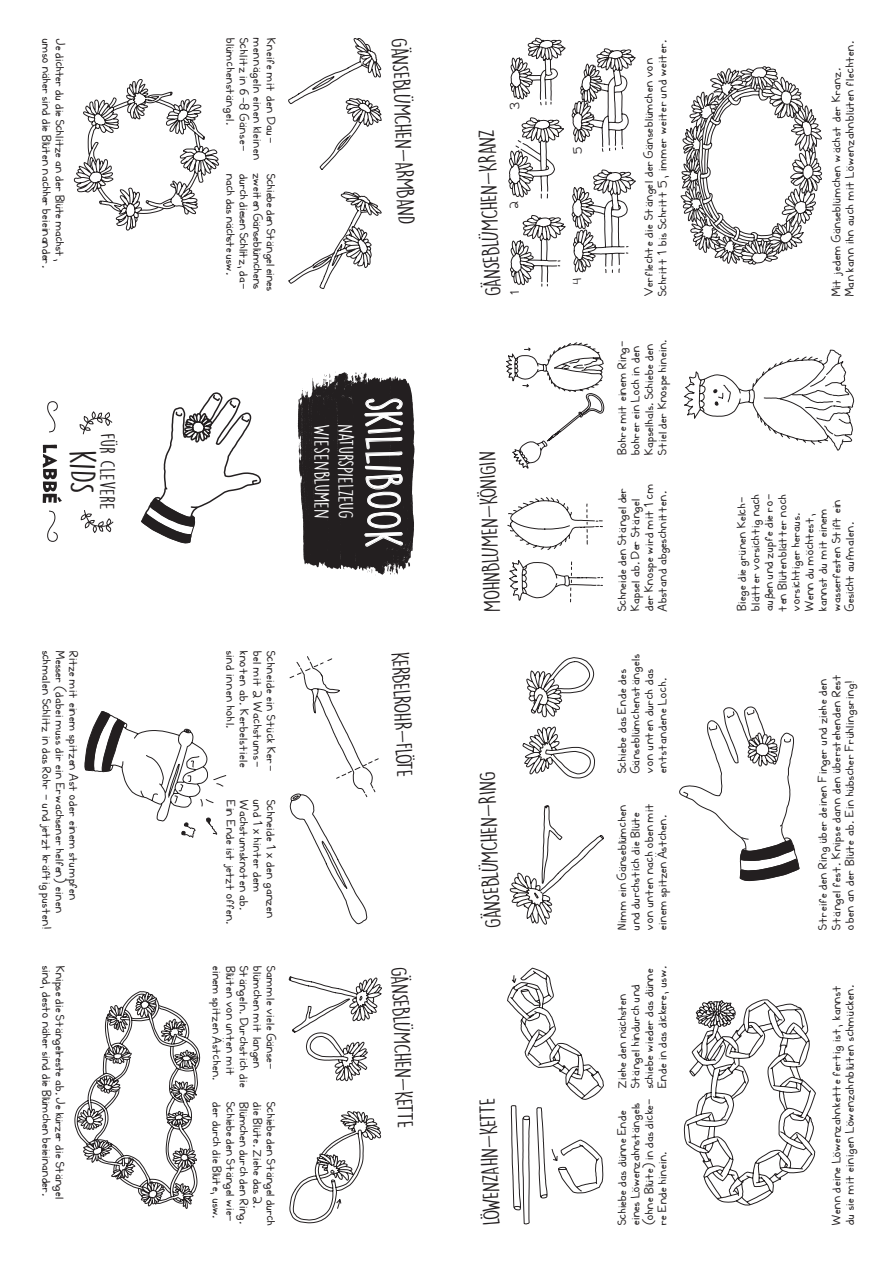
<style>
.page{position:relative;width:893px;height:1263px;background:#fff}
.page>*{position:absolute;margin:0;border:0;box-sizing:border-box;transform-origin:0 0}
.t1{font:45px "DK Lemon Yellow Sun";letter-spacing:-.03em;color:#fff}
.t2{font:32.4px "DK Lemon Yellow Sun";color:#231f20;scale:1.11 1}
.t3{font:21.6px "DK Lemon Yellow Sun";color:#231f20;scale:1.11 1}
.t4{font:18.9px "DK Lemon Yellow Sun";color:#fff;scale:1.11 1}
.t5{font:18.9px "DK Lemon Yellow Sun";letter-spacing:-.01em;color:#231f20;scale:1.11 1}
.t6{font:500 14.1px/13.5px "Skilli";letter-spacing:-.01em;color:#231f20;scale:1.11 1}
.t7{font:500 14.1px "Skilli";letter-spacing:-.03em;color:#231f20;scale:1.11 1}
.t8{font:500 13.5px "Skilli";color:#231f20;scale:1.11 1}
</style>
<div class="page">
<svg style="left:43px;top:445px;width:19px;height:58px"></svg>
<svg style="left:79px;top:411px;width:34px;height:24px"></svg>
<svg style="left:80px;top:510px;width:34px;height:23px"></svg>
<svg style="left:47px;top:510px;width:11px;height:32px"></svg>
<svg style="left:47px;top:401px;width:11px;height:32px"></svg>
<svg style="left:509px;top:805px;width:95px;height:120px"></svg>
<svg style="left:73px;top:79px;width:146px;height:152px"></svg>
<svg style="left:288px;top:191px;width:94px;height:98px"></svg>
<svg style="left:288px;top:38px;width:94px;height:132px"></svg>
<svg style="left:289px;top:656px;width:90px;height:269px"></svg>
<svg style="left:84px;top:711px;width:143px;height:127px"></svg>
<img style="left:398px;top:378px;width:17px;height:192px">
<img style="left:297px;top:371px;width:101px;height:205px">
<svg style="left:364px;top:399px;width:40px;height:147px;background:#4f4c4c"></svg>
<svg style="left:141px;top:392px;width:121px;height:152px"></svg>
<svg style="left:683px;top:349px;width:171px;height:102px"></svg>
<svg style="left:506px;top:342px;width:98px;height:127px"></svg>
<svg style="left:679px;top:706px;width:121px;height:176px"></svg>
<svg style="left:507px;top:497px;width:97px;height:106px"></svg>
<svg style="left:684px;top:999px;width:132px;height:207px"></svg>
<svg style="left:507px;top:967px;width:97px;height:258px"></svg>
<svg style="left:288px;top:976px;width:94px;height:105px"></svg>
<svg style="left:289px;top:1111px;width:93px;height:112px"></svg>
<svg style="left:74px;top:991px;width:126px;height:218px"></svg>
<svg style="left:522px;top:657px;width:73px;height:122px"></svg>
<svg style="left:680px;top:66px;width:142px;height:199px"></svg>
<svg style="left:508px;top:37px;width:128px;height:250px"></svg>
<p class="t6" style="left:252px;top:38px;width:104px;rotate:90deg">Schlitz in 6-8 Gänse-</p>
<p class="t6" style="left:265px;top:38px;width:112px;rotate:90deg">mennägeln einen kleinen</p>
<p class="t6" style="left:279px;top:38px;width:97px;rotate:90deg">Kneife mit den Dau-</p>
<h3 class="t3" style="left:413px;top:37px;width:170px;rotate:88deg">GÄNSEBLÜMCHEN-ARMBAND</h3>
<p class="t6" style="left:54px;top:39px;width:208px;rotate:90deg">umso näher sind die Blüten nachher beieinander.</p>
<p class="t6" style="left:68px;top:39px;width:203px;rotate:90deg">Je dichter du die Schlitze an der Blüte machst,</p>
<p class="t6" style="left:238px;top:38px;width:80px;rotate:90deg">blümchenstängel.</p>
<p class="t7" style="left:240px;top:174px;width:93px;rotate:90deg">nach das nächste usw.</p>
<p class="t7" style="left:254px;top:174px;width:106px;rotate:90deg">durch diesen Schlitz, da-</p>
<p class="t7" style="left:267px;top:174px;width:105px;rotate:90deg">zweiten Gänseblümchens</p>
<p class="t7" style="left:281px;top:174px;width:107px;rotate:90deg">Schiebe den Stängel eines</p>
<h3 class="t5" style="left:119px;top:433px;width:71px;rotate:90deg">für clevere</h3>
<h2 class="t2" style="left:103px;top:450px;width:41px;rotate:90deg">kiDS</h2>
<p class="t6" style="left:54px;top:651px;width:253px;rotate:90deg">schmalen Schlitz in das Rohr - und jetzt kräftig pusten!</p>
<p class="t6" style="left:68px;top:651px;width:238px;rotate:90deg">Messer (dabei muss dir ein Erwachsener helfen) einen</p>
<p class="t6" style="left:81px;top:651px;width:227px;rotate:90deg">Ritze mit einem spitzen Ast oder einem stumpfen</p>
<h3 class="t4" style="left:333px;top:424px;width:87px;rotate:90deg">Wiesenblumen</h3>
<h3 class="t4" style="left:357px;top:424px;width:87px;rotate:90deg">Naturspielzeug</h3>
<h1 class="t1" style="left:411px;top:397px;width:153px;rotate:90deg">skIllibOOk</h1>
<p class="t6" style="left:238px;top:651px;width:72px;rotate:90deg">sind innen hohl.</p>
<p class="t6" style="left:252px;top:651px;width:107px;rotate:90deg">knoten ab. Kerbelstiele</p>
<p class="t6" style="left:265px;top:651px;width:107px;rotate:90deg">bel mit 2 Wachstums-</p>
<p class="t6" style="left:279px;top:651px;width:111px;rotate:90deg">Schneide ein Stück Ker-</p>
<h3 class="t3" style="left:413px;top:651px;width:115px;rotate:88deg">KERBELROHR-FLÖTE</h3>
<p class="t6" style="left:238px;top:800px;width:114px;rotate:90deg">Ein Ende ist jetzt offen.</p>
<p class="t6" style="left:252px;top:800px;width:102px;rotate:90deg">Wachstumsknoten ab.</p>
<p class="t6" style="left:265px;top:800px;width:86px;rotate:90deg">und 1 x hinter dem</p>
<p class="t6" style="left:279px;top:800px;width:108px;rotate:90deg">Schneide 1 x den ganzen</p>
<p class="t6" style="left:54px;top:966px;width:210px;rotate:90deg">sind, desto näher sind die Blümchen beieinander.</p>
<p class="t6" style="left:68px;top:966px;width:212px;rotate:90deg">Knipse die Stängelreste ab. Je kürzer die Stängel</p>
<h3 class="t3" style="left:413px;top:966px;width:148px;rotate:88deg">GÄNSEBLÜMCHEN-KETTE</h3>
<p class="t6" style="left:225px;top:966px;width:105px;rotate:90deg">einem spitzen Ästchen.</p>
<p class="t6" style="left:238px;top:966px;width:101px;rotate:90deg">Blüten von unten mit</p>
<p class="t6" style="left:252px;top:966px;width:111px;rotate:90deg">Stängeln. Durchstich die</p>
<p class="t6" style="left:265px;top:966px;width:95px;rotate:90deg">blümchen mit langen</p>
<p class="t6" style="left:225px;top:1102px;width:107px;rotate:90deg">der durch die Blüte, usw.</p>
<p class="t6" style="left:238px;top:1102px;width:110px;rotate:90deg">Schiebe den Stängel wie-</p>
<p class="t6" style="left:252px;top:1102px;width:112px;rotate:90deg">Blümchen durch den Ring.</p>
<p class="t6" style="left:265px;top:1102px;width:98px;rotate:90deg">die Blüte. Ziehe das 2.</p>
<p class="t6" style="left:279px;top:1102px;width:113px;rotate:90deg">Schiebe den Stängel durch</p>
<p class="t6" style="left:279px;top:966px;width:96px;rotate:90deg">Sammle viele Gänse-</p>
<h3 class="t3" style="left:479px;top:297px;width:152px;rotate:-92deg">GÄNSEBLÜMCHEN-KRANZ</h3>
<p class="t8" style="left:506px;top:109px;width:9px;rotate:-90deg">3</p>
<p class="t8" style="left:505px;top:208px;width:9px;rotate:-90deg">2</p>
<h3 class="t3" style="left:479px;top:612px;width:146px;rotate:-92deg">MOHNBLUMEN-KÖNIGIN</h3>
<h3 class="t3" style="left:479px;top:929px;width:143px;rotate:-92deg">GÄNSEBLÜMCHEN-RING</h3>
<h3 class="t3" style="left:479px;top:1225px;width:117px;rotate:-92deg">LÖWENZAHN-KETTE</h3>
<p class="t8" style="left:568px;top:154px;width:9px;rotate:-90deg">5</p>
<p class="t8" style="left:568px;top:284px;width:8px;rotate:-90deg">4</p>
<p class="t6" style="left:641px;top:296px;width:234px;rotate:-90deg">Verflechte die Stängel der Gänseblümchen von<br>Schritt 1 bis Schritt 5, immer weiter und weiter.</p>
<p class="t6" style="left:829px;top:296px;width:232px;rotate:-90deg">Mit jedem Gänseblümchen wächst der Kranz.<br>Man kann ihn auch mit Löwenzahnblüten flechten.</p>
<p class="t6" style="left:614px;top:455px;width:106px;rotate:-90deg">Bohre mit einem Ring&shy;bohrer ein Loch in den<br>Kapselhals. Schiebe den<br>Stiel der Knospe hinein.</p>
<p class="t6" style="left:614px;top:611px;width:117px;rotate:-90deg">Schneide den Stängel der<br>Kapsel ab. Der Stängel der Knospe wird mit 1 cm<br>Abstand abgeschnitten.</p>
<p class="t6" style="left:614px;top:773px;width:109px;rotate:-90deg">Schiebe das Ende des<br>Gänseblümchenstängels von unten durch das entstandene Loch.</p>
<p class="t6" style="left:614px;top:929px;width:117px;rotate:-90deg">Nimm ein Gänseblümchen und durchstich die Blüte von unten nach oben mit einem spitzen Ästchen.</p>
<p class="t6" style="left:614px;top:1088px;width:112px;rotate:-90deg">Ziehe den nächsten<br>Stängel hindurch und schiebe wieder das dünne<br>Ende in das dickere, usw.</p>
<p class="t6" style="left:614px;top:1225px;width:116px;rotate:-90deg">Schiebe das dünne Ende eines Löwenzahnstängels (ohne Blüte) in das dicke&shy;re Ende hinein.</p>
<p class="t6" style="left:734px;top:611px;width:108px;rotate:-90deg">Biege die grünen Kelch&shy;blätter vorsichtig nach außen und zupfe die ro&shy;ten Blütenblätter noch vorsichtiger heraus.<br>Wenn du möchtest, kannst du mit einem wasserfesten Stift ein<br>Gesicht aufmalen.</p>
<p class="t6" style="left:815px;top:929px;width:233px;rotate:-90deg">Streife den Ring über deinen Finger und ziehe den<br>Stängel fest. Knipse dann den überstehenden Rest oben an der Blüte ab. Ein hübscher Frühlingsring!</p>
<p class="t6" style="left:829px;top:1225px;width:218px;rotate:-90deg">Wenn deine Löwenzahnkette fertig ist, kannst du sie mit einigen Löwenzahnblüten schmücken.</p>
</div>
